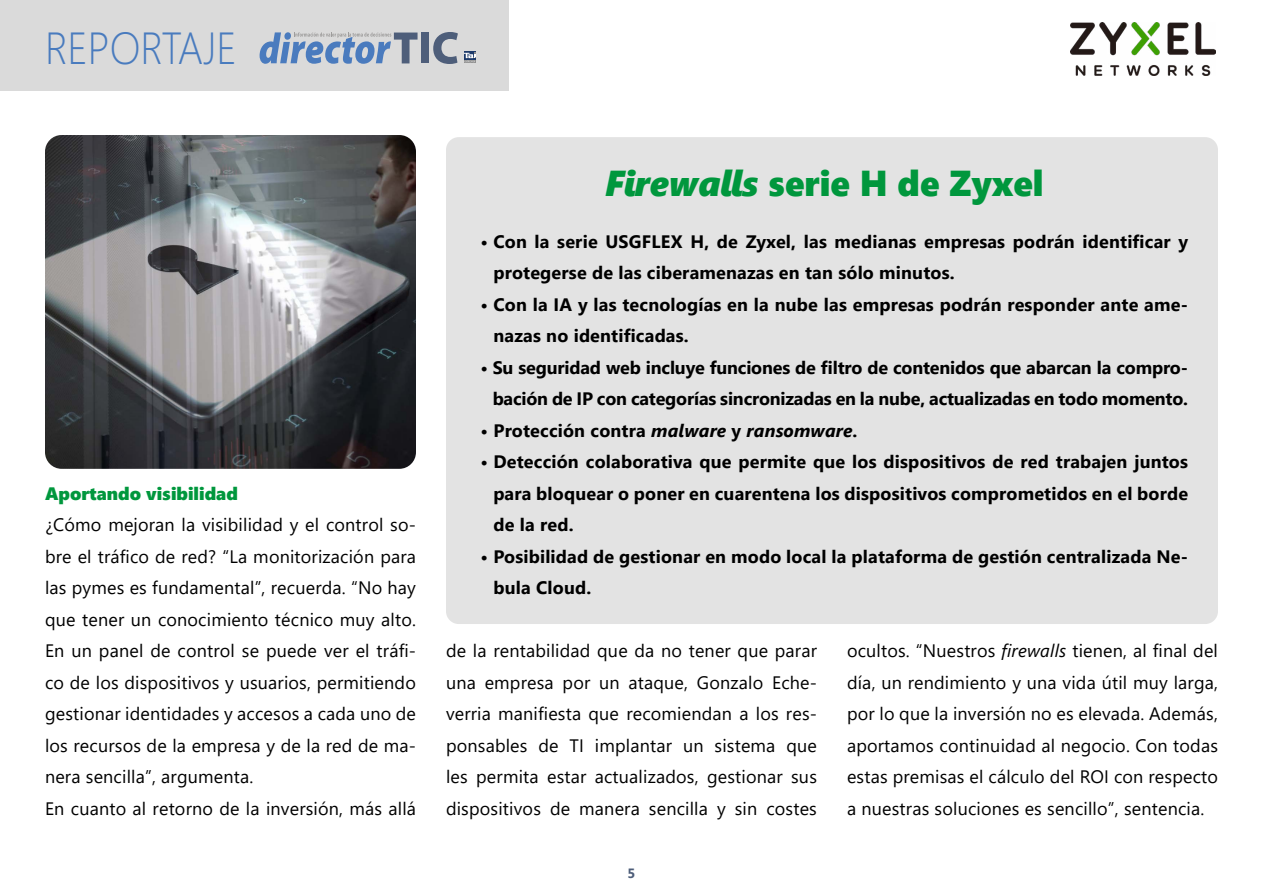
<style>
.page{position:relative;width:1263px;height:893px;background:#fff}
.page>*{position:absolute;margin:0;border:0;box-sizing:border-box;transform-origin:0 0}
.t1{font:300 45px "Segoe";color:#497bbe;scale:.9 1}
.t2{font:36px "Segoe UI Black";color:#00973d}
.t3{font:18px/31.5px "Segoe UI";letter-spacing:.01em;color:#000;text-align:justify}
.t4{font:700 18px/31.5px "Segoe UI";letter-spacing:.01em;color:#000}
.t5{font:700 18px/31.5px "Segoe UI";letter-spacing:-.01em;color:#000;text-align:right}
.t6{font:18px "Segoe UI Black";color:#00973d}
.t7{font:700 13.5px "Segoe";color:#4d5d79}
.s1{font-style:italic}
.s2{font-family:"Segoe";font-style:italic}
</style>
<div class="page">
<div style="left:0;top:0;width:508px;height:90px;background:#dadada"></div>
<div style="left:421px;top:33px;width:8px;height:30px;background:#4e5e7a"></div>
<svg style="left:433px;top:32px;width:25px;height:32px"></svg>
<svg style="left:464px;top:51px;width:12px;height:2px"></svg>
<svg style="left:464px;top:53px;width:12px;height:10px"></svg>
<svg style="left:260px;top:32px;width:157px;height:32px"></svg>
<img style="left:1071px;top:23px;width:144px;height:52px">
<img style="left:45px;top:135px;width:371px;height:334px">
<div style="left:446px;top:137px;width:772px;height:487px;background:#e3e3e3;border-radius:13px"></div>
<h1 class="t1" style="left:45px;top:22px;width:215px">REPORTAJE</h1>
<p class="t6" style="left:45px;top:480px;width:194px">Aportando visibilidad</p>
<p class="t3" style="left:45px;top:507px;width:373px;text-align:left">¿Cómo mejoran la visibilidad y el control so&shy;bre el tráfico de red? “La monitorización para las pymes es fundamental”, recuerda. “No hay que tener un conocimiento técnico muy alto.<br>En un panel de control se puede ver el tráfi&shy;co de los dispositivos y usuarios, permitiendo gestionar identidades y accesos a cada uno de los recursos de la empresa y de la red de ma&shy;nera sencilla”, argumenta.<br>En cuanto al retorno de la inversión, más allá</p>
<h2 class="t2" style="left:605px;top:157px;width:440px"><span class="s1">Firewalls</span> serie H de Zyxel</h2>
<p class="t4" style="left:493px;top:224px;width:696px;text-indent:-13px">• Con la serie USGFLEX H, de Zyxel, las medianas empresas podrán identificar y protegerse de las ciberamenazas en tan sólo minutos.</p>
<p class="t4" style="left:493px;top:287px;width:696px;text-indent:-13px">• Con la IA y las tecnologías en la nube las empresas podrán responder ante ame&shy;nazas no identificadas.</p>
<p class="t5" style="left:480px;top:350px;width:709px">• Su seguridad web incluye funciones de filtro de contenidos que abarcan la compro&shy;bación de IP con categorías sincronizadas en la nube, actualizadas en todo momento.</p>
<p class="t4" style="left:480px;top:413px;width:378px">• Protección contra <span class="s1">malware</span> y <span class="s1">ransomware</span>.</p>
<p class="t4" style="left:493px;top:444px;width:696px;text-align:justify;text-indent:-13px">• Detección colaborativa que permite que los dispositivos de red trabajen juntos para bloquear o poner en cuarentena los dispositivos comprometidos en el borde de la red.</p>
<p class="t4" style="left:493px;top:539px;width:696px;text-indent:-13px">• Posibilidad de gestionar en modo local la plataforma de gestión centralizada Ne&shy;bula Cloud.</p>
<p class="t3" style="left:446px;top:633px;width:372px">de la rentabilidad que da no tener que parar una empresa por un ataque, Gonzalo Eche&shy;verria manifiesta que recomiendan a los res&shy;ponsables de TI implantar un sistema que les permita estar actualizados, gestionar sus dispositivos de manera sencilla y sin costes</p>
<p class="t3" style="left:847px;top:633px;width:372px">ocultos. “Nuestros <span class="s2">firewalls</span> tienen, al final del día, un rendimiento y una vida útil muy larga, por lo que la inversión no es elevada. Además, aportamos continuidad al negocio. Con todas estas premisas el cálculo del ROI con respecto a nuestras soluciones es sencillo”, sentencia.</p>
<p class="t7" style="left:628px;top:864px;width:9px">5</p>
</div>
